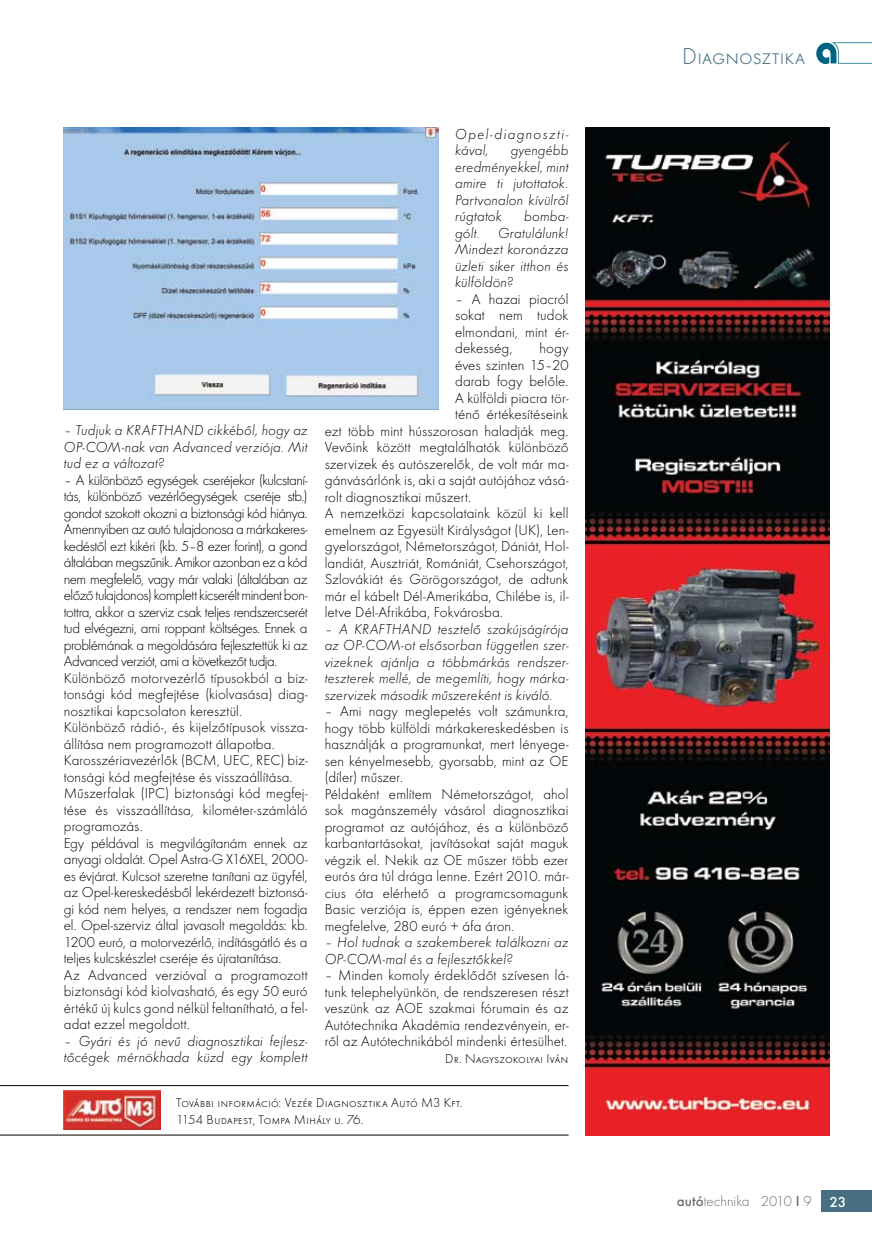
<style>
.page{position:relative;width:872px;height:1246px;background:#fff}
.page>*{position:absolute;margin:0;border:0;box-sizing:border-box;transform-origin:0 0}
.t1{font:300 24px "Futura TOT";color:#467082}
.t2{font:300 15px/16.5px "Futura TOT";letter-spacing:-.015em;color:#000}
.t3{font:300 15px/16.5px "Futura TOT";letter-spacing:.005em;color:#000;text-align:justify}
.t4{font:italic 300 15px/16.5px "Futura TOT";letter-spacing:.005em;color:#000;text-align:justify}
.t5{font:italic 300 15px/16.5px "Futura TOT";letter-spacing:.085em;color:#000}
.t6{font:300 15px "Futura TOT";color:#6d6f71}
.t7{font:300 13.5px/16.5px "Futura TOT";letter-spacing:-.015em;color:#000}
.t8{font:300 13.5px "Futura TOT";letter-spacing:.01em;color:#000}
.s1{font-weight:500}
.s2{font-weight:500;color:#fff}
</style>
<div class="page">
<div style="left:821px;top:1191px;width:51px;height:21px;background:#467082"></div>
<svg style="left:816px;top:42px;width:56px;height:22px"></svg>
<img style="left:64px;top:1091px;width:97px;height:38px">
<hr style="left:0;top:1085px;width:568px;height:1px;background:#000">
<hr style="left:0;top:1135px;width:568px;height:1px;background:#000">
<img style="left:64px;top:128px;width:374px;height:281px">
<img style="left:585px;top:128px;width:244px;height:1007px">
<p class="t5" style="left:455px;top:126px;width:115px">Opel-diagnoszti&shy;kával,</p>
<p class="t4" style="left:455px;top:142px;width:115px;text-indent:56px">gyengébb eredményekkel, mint amire ti jutottatok.<br>Partvonalon kívülről rúgtatok</p>
<p class="t4" style="left:455px;top:208px;width:115px;text-indent:69px">bomba&shy;gólt. Gratulálunk!<br>Mindezt koronázza üzleti siker itthon és külföldön?</p>
<p class="t3" style="left:455px;top:291px;width:115px">– A hazai piacról sokat nem tudok elmondani, mint ér&shy;dekesség,</p>
<p class="t3" style="left:539px;top:340px;width:30px">hogy</p>
<p class="t3" style="left:455px;top:357px;width:115px">éves szinten 15–20</p>
<p class="t3" style="left:455px;top:373px;width:115px">darab fogy belőle.</p>
<p class="t3" style="left:455px;top:390px;width:115px">A külföldi piacra tör-</p>
<p class="t3" style="left:455px;top:406px;width:115px">ténő értékesítéseink</p>
<p class="t3" style="left:325px;top:423px;width:245px">ezt több mint hússzorosan haladják meg.</p>
<p class="t3" style="left:325px;top:439px;width:245px">Vevőink között megtalálhatók különböző</p>
<p class="t3" style="left:325px;top:456px;width:245px">szervizek és autószerelők, de volt már ma-</p>
<p class="t3" style="left:325px;top:472px;width:245px">gánvásárlónk is, aki a saját autójához vásá-</p>
<p class="t3" style="left:325px;top:489px;width:148px">rolt diagnosztikai műszert.</p>
<p class="t3" style="left:325px;top:505px;width:245px">A nemzetközi kapcsolataink közül ki kell</p>
<p class="t3" style="left:325px;top:522px;width:245px">emelnem az Egyesült Királyságot (UK), Len-</p>
<p class="t3" style="left:325px;top:538px;width:245px">gyelországot, Németországot, Dániát, Hol-</p>
<p class="t3" style="left:325px;top:555px;width:245px">landiát, Ausztriát, Romániát, Csehországot,</p>
<p class="t3" style="left:325px;top:571px;width:245px">Szlovákiát és Görögországot, de adtunk</p>
<p class="t3" style="left:325px;top:588px;width:245px">már el kábelt Dél-Amerikába, Chilébe is, il-</p>
<p class="t3" style="left:325px;top:604px;width:180px">letve Dél-Afrikába, Fokvárosba.</p>
<p class="t4" style="left:325px;top:621px;width:245px">– A KRAFTHAND tesztelő szakújságírója az OP-COM-ot elsősorban független szer&shy;vizeknek ajánlja a többmárkás rendszer&shy;teszterek mellé, de megemlíti, hogy márka&shy;szervizek második műszereként is kiváló.</p>
<p class="t3" style="left:325px;top:703px;width:245px;text-align:left">– Ami nagy meglepetés volt számunkra, hogy több külföldi márkakereskedésben is használják a programunkat, mert lényege&shy;sen kényelmesebb, gyorsabb, mint az OE (díler) műszer.<br>Példaként említem Németországot, ahol sok magánszemély vásárol diagnosztikai programot az autójához, és a különböző karbantartásokat, javításokat saját maguk végzik el. Nekik az OE műszer több ezer eurós ára túl drága lenne. Ezért 2010. már&shy;cius óta elérhető a programcsomagunk Basic verziója is, éppen ezen igényeknek megfelelve, 280 euró + áfa áron.</p>
<p class="t4" style="left:325px;top:934px;width:245px">– Hol tudnak a szakemberek találkozni az<br>OP-COM-mal és a fejlesztőkkel?</p>
<p class="t3" style="left:325px;top:967px;width:245px">– Minden komoly érdeklődőt szívesen lá&shy;tunk telephelyünkön, de rendszeresen részt veszünk az AOE szakmai fórumain és az Autótechnika Akadémia rendezvényein, er&shy;ről az Autótechnikából mindenki értesülhet.</p>
<p class="t8" style="left:445px;top:1051px;width:125px">Dr. Nagyszokolyai Iván</p>
<p class="t7" style="left:176px;top:1095px;width:288px">További információ: Vezér Diagnosztika Autó M3 Kft.<br>1154 Budapest, Tompa Mihály u. 76.</p>
<p class="t4" style="left:64px;top:422px;width:245px">– Tudjuk a KRAFTHAND cikkéből, hogy az OP-COM-nak van Advanced verziója. Mit tud ez a változat?</p>
<p class="t2" style="left:64px;top:472px;width:245px">– A különböző egységek cseréjekor (kulcstaní&shy;tás, különböző vezérlőegységek cseréje stb.) gondot szokott okozni a biztonsági kód hiánya.<br>Amennyiben az autó tulajdonosa a márkakeres&shy;kedéstől ezt kikéri (kb. 5–8 ezer forint), a gond általában megszűnik. Amikor azonban ez a kód nem megfelelő, vagy már valaki (általában az előző tulajdonos) komplett kicserélt mindent bon&shy;tottra, akkor a szerviz csak teljes rendszercserét tud elvégezni, ami roppant költséges. Ennek a problémának a megoldására fejlesztettük ki az Advanced verziót, ami a következőt tudja.<br>Különböző motorvezérlő típusokból a biz&shy;tonsági kód megfejtése (kiolvasása) diag&shy;nosztikai kapcsolaton keresztül.<br>Különböző rádió-, és kijelzőtípusok vissza&shy;állítása nem programozott állapotba.<br>Karosszériavezérlők (BCM, UEC, REC) biz&shy;tonsági kód megfejtése és visszaállítása.<br>Műszerfalak (IPC) biztonsági kód megfej&shy;tése és visszaállítása, kilométer-számláló programozás.<br>Egy példával is megvilágítanám ennek az anyagi oldalát. Opel Astra-G X16XEL, 2000- es évjárat. Kulcsot szeretne tanítani az ügyfél, az Opel-kereskedésből lekérdezett biztonsá&shy;gi kód nem helyes, a rendszer nem fogadja el. Opel-szerviz által javasolt megoldás: kb.<br>1200 euró, a motorvezérlő, indításgátló és a teljes kulcskészlet cseréje és újratanítása.<br>Az Advanced verzióval a programozott biztonsági kód kiolvasható, és egy 50 euró értékű új kulcs gond nélkül feltanítható, a fel&shy;adat ezzel megoldott.</p>
<p class="t4" style="left:64px;top:1033px;width:245px">– Gyári és jó nevű diagnosztikai fejlesz&shy;tőcégek mérnökhada küzd egy komplett</p>
<p class="t1" style="left:682px;top:42px;width:125px">Diagnosztika</p>
<p class="t6" style="left:677px;top:1193px;width:171px"><span class="s1">autó</span>technika 2010 <span class="s1">I</span> 9 <span class="s2">23</span></p>
</div>
